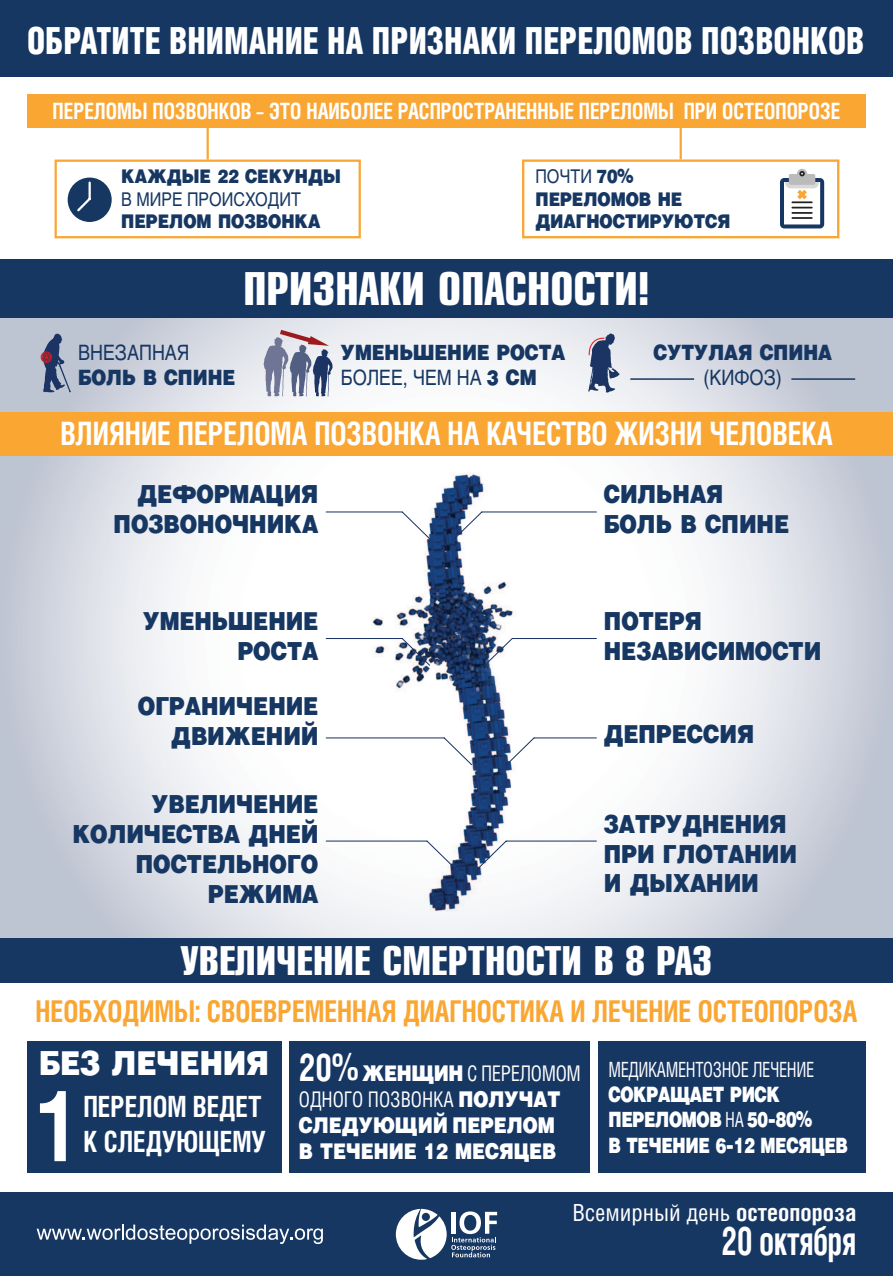
<style>
.page{position:relative;width:893px;height:1276px;background:#fff}
.page>*{position:absolute;margin:0;border:0;box-sizing:border-box;transform-origin:0 0}
.t1{font:700 98.77px "ez Helios Cond";color:#fff;scale:.9 1}
.t2{font:700 42.75px "ez Rubrica Cn";color:#fff}
.t3{font:700 39.45px "ez Helios Cond";letter-spacing:-.02em;color:#fff;scale:.8 1}
.t4{font:900 37.5px "ez Helios Cond";color:#fff;scale:.88 1}
.t5{font:700 37.5px "ez Rubrica Cn";color:#fff}
.t6{font:900 33px "ez Helios";color:#fff;scale:.85 1}
.t7{font:700 32.25px "ez Helios Cond";color:#fff;scale:.9 1}
.t8{font:700 30px "ez Helios Cond";color:#faa633;scale:.9 1}
.t9{font:700 29.25px/35.1px "ez Helios Cond";color:#fff;scale:.9 1}
.t10{font:900 24.75px/29.7px "ez Helios";color:#173763;text-align:right;scale:.85 1}
.t11{font:23.62px "ez Helios Cond";color:#fff}
.t12{font:700 22.5px "ez Helios Cond";color:#fff;scale:.9 1}
.t13{font:21.6px/25.9px "ez Helios Cond";color:#fff;scale:.89 1}
.t14{font:900 21.6px/25.9px "ez Helios";color:#fff;scale:.84 1}
.t15{font:900 21px/25.2px "ez Helios";color:#173763;scale:.85 1}
.t16{font:900 21px/25.2px "ez Helios";letter-spacing:-.02em;color:#fff;scale:.76 1}
.t17{font:21px "ez Helios Cond";letter-spacing:-.02em;color:#fff;scale:.8 1}
.t18{font:21px "ez Helios";color:#173763;scale:.85 1}
.t19{font:900 18.75px/22.5px "ez Helios";color:#173763;scale:.85 1}
.t20{font:18.75px "ez Helios";color:#173763;scale:.85 1}
.s1{font-weight:400}
.s2{font-weight:700;font-size:38.25px}
.s3{font-family:"ez Helios";font-weight:900}
.s4{font-family:"ez Helios Cond";font-weight:400}
.s5{font-weight:700}
</style>
<div class="page">
<svg style="left:0;top:318px;width:893px;height:620px"></svg>
<div style="left:0;top:0;width:893px;height:77px;background:#173763"></div>
<div style="left:0;top:260px;width:893px;height:58px;background:#173763"></div>
<div style="left:0;top:412px;width:893px;height:43px;background:#faa633"></div>
<div style="left:27px;top:94px;width:839px;height:34px;background:#faa633"></div>
<div style="left:0;top:938px;width:893px;height:44px;background:#173763"></div>
<div style="left:0;top:1192px;width:893px;height:84px;background:#173763"></div>
<div style="left:27px;top:1041px;width:254px;height:132px;background:#173763"></div>
<div style="left:290px;top:1041px;width:300px;height:132px;background:#173763"></div>
<div style="left:598px;top:1041px;width:268px;height:132px;background:#173763"></div>
<hr style="left:207px;top:128px;width:2px;height:32px;background:#faa633">
<div style="left:55px;top:160px;width:306px;height:78px;border:2px solid #faa633"></div>
<div style="left:68px;top:178px;width:44px;height:44px;background:#173763;border-radius:50%"></div>
<svg style="left:75px;top:180px;width:16px;height:32px"></svg>
<div style="left:522px;top:159px;width:317px;height:79px;border:2px solid #faa633"></div>
<svg style="left:780px;top:178px;width:44px;height:50px"></svg>
<div style="left:784px;top:182px;width:36px;height:42px;background:#fff"></div>
<svg style="left:785px;top:169px;width:34px;height:30px"></svg>
<hr style="left:791px;top:201px;width:22px;height:2px;background:#231f20">
<svg style="left:791px;top:207px;width:22px;height:1px"></svg>
<hr style="left:791px;top:212px;width:22px;height:2px;background:#231f20">
<hr style="left:791px;top:217px;width:22px;height:2px;background:#231f20">
<hr style="left:680px;top:128px;width:2px;height:31px;background:#faa633">
<svg style="left:42px;top:334px;width:29px;height:58px"></svg>
<div style="left:43px;top:354px;width:7px;height:6px;border:1px solid #c12026;border-radius:50%"></div>
<div style="left:42px;top:353px;width:9px;height:9px;border:1px solid #c12026;border-radius:50%"></div>
<div style="left:41px;top:352px;width:11px;height:10px;border:1px solid #c12026;border-radius:50%"></div>
<svg style="left:588px;top:333px;width:31px;height:60px"></svg>
<svg style="left:264px;top:330px;width:69px;height:66px"></svg>
<hr style="left:791px;top:378px;width:64px;height:2px;background:#173763">
<hr style="left:630px;top:378px;width:64px;height:2px;background:#173763">
<svg style="left:396px;top:1209px;width:101px;height:50px"></svg>
<svg style="left:37px;top:1224px;width:286px;height:20px"></svg>
<img style="left:362px;top:462px;width:169px;height:470px">
<svg style="left:477px;top:839px;width:121px;height:30px"></svg>
<svg style="left:325px;top:839px;width:131px;height:30px"></svg>
<svg style="left:325px;top:736px;width:148px;height:30px"></svg>
<svg style="left:325px;top:510px;width:106px;height:30px"></svg>
<svg style="left:325px;top:637px;width:106px;height:30px"></svg>
<svg style="left:453px;top:510px;width:145px;height:30px"></svg>
<svg style="left:505px;top:736px;width:93px;height:30px"></svg>
<svg style="left:483px;top:637px;width:115px;height:30px"></svg>
<h3 class="t4" style="left:27px;top:19px;width:953px">ОБРАТИТЕ ВНИМАНИЕ НА ПРИЗНАКИ ПЕРЕЛОМОВ ПОЗВОНКОВ</h3>
<p class="t12" style="left:53px;top:97px;width:877px">Переломы позвонков – это наиболее распространенные переломы при остеопорозе</p>
<p class="t19" style="left:121px;top:165px;width:260px">Каждые 22 секунды</p>
<p class="t20" style="left:121px;top:188px;width:213px">в мире происходит</p>
<p class="t19" style="left:121px;top:210px;width:236px">перелом позвонка</p>
<p class="t19" style="left:535px;top:165px;width:231px"><span class="s1">Почти</span> 70% переломов не диагностируются</p>
<h2 class="t2" style="left:243px;top:264px;width:408px">ПРИЗНАКИ ОПАСНОСТИ!</h2>
<p class="t18" style="left:78px;top:340px;width:133px">внезапная</p>
<p class="t15" style="left:78px;top:365px;width:186px">боль в спине</p>
<p class="t15" style="left:341px;top:340px;width:266px">Уменьшение роста <span class="s1">более, чем на</span> 3 см</p>
<p class="t15" style="left:653px;top:340px;width:211px">Сутулая спина</p>
<p class="t18" style="left:703px;top:365px;width:94px">(кифоз)</p>
<h3 class="t7" style="left:60px;top:414px;width:168px">ВЛИЯНИЕ ПЕРЕЛОМА</h3>
<h3 class="t7" style="left:314px;top:414px;width:37px">ПОЗВОНКА</h3>
<h3 class="t7" style="left:448px;top:414px;width:112px">НА КАЧЕСТВО</h3>
<h3 class="t7" style="left:615px;top:414px;width:45px">ЖИЗНИ</h3>
<h3 class="t7" style="left:709px;top:414px;width:36px">ЧЕЛОВЕКА</h3>
<p class="t10" style="left:114px;top:479px;width:242px">Деформация позвоночника</p>
<p class="t10" style="left:604px;top:479px;width:219px;text-align:left">Сильная боль в спине</p>
<p class="t10" style="left:143px;top:606px;width:208px">Уменьшение роста</p>
<p class="t10" style="left:604px;top:606px;width:257px;text-align:left">Потеря независимости</p>
<p class="t10" style="left:138px;top:691px;width:214px">Ограничение движений</p>
<p class="t10" style="left:604px;top:719px;width:178px">Депрессия</p>
<p class="t10" style="left:72px;top:789px;width:291px">Увеличение количества дней постельного режима</p>
<p class="t10" style="left:604px;top:809px;width:229px;text-align:left">Затруднения при глотании и дыхании</p>
<h3 class="t5" style="left:181px;top:939px;width:533px">УВЕЛИЧЕНИЕ СМЕРТНОСТИ В 8 РАЗ</h3>
<p class="t8" style="left:36px;top:993px;width:17px">НЕОБ</p>
<p class="t8" style="left:93px;top:993px;width:73px">ХОДИМЫ</p>
<p class="t8" style="left:195px;top:993px;width:30px">: СВОЕВРЕМЕННА</p>
<p class="t8" style="left:382px;top:993px;width:106px">Я ДИАГНОСТИКА</p>
<p class="t8" style="left:570px;top:993px;width:89px">ИЛЕЧЕНИЕ</p>
<p class="t8" style="left:698px;top:993px;width:17px">ОСТЕО</p>
<p class="t8" style="left:769px;top:993px;width:34px">ПОРОЗА</p>
<h3 class="t6" style="left:39px;top:1043px;width:272px">Без лечения</h3>
<p class="t9" style="left:83px;top:1088px;width:204px">перелом ведет к следующему</p>
<p class="t13" style="left:299px;top:1060px;width:318px"><span class="s2">20%</span> <span class="s3">женщин</span> с переломом одного позвонка <span class="s3">получат</span></p>
<p class="t14" style="left:299px;top:1112px;width:308px">следующий перелом в течение 12 месяцев</p>
<p class="t17" style="left:608px;top:1057px;width:259px">Медикаментозное лечение</p>
<p class="t16" style="left:608px;top:1081px;width:317px">сокращает риск переломов <span class="s4">на</span> 50-80%<br>в течение 6-12 месяцев</p>
<h1 class="t1" style="left:38px;top:1066px;width:48px">1</h1>
<p class="t11" style="left:572px;top:1198px;width:285px">Всемирный день <span class="s5">остеопороза</span></p>
<h3 class="t3" style="left:721px;top:1217px;width:170px">20 октября</h3>
</div>
